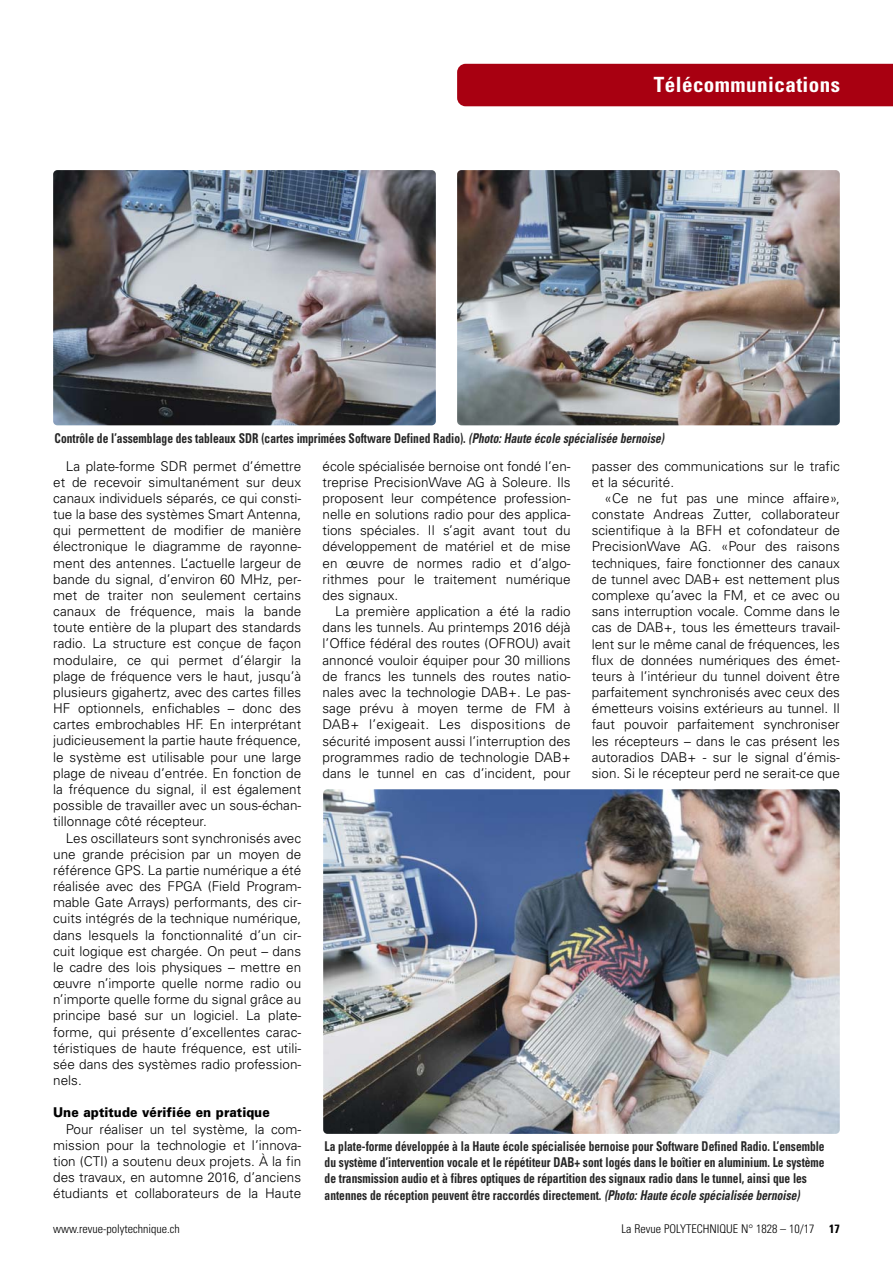
<style>
.page{position:relative;width:893px;height:1263px;background:#fff}
.page>*{position:absolute;margin:0;border:0;box-sizing:border-box;transform-origin:0 0}
.t1{font:700 condensed 21px "Univers";letter-spacing:.02em;color:#fff}
.t2{font:300 13.5px/16.2px "Univers";letter-spacing:.005em;color:#000;text-align:justify}
.t3{font:700 condensed 13.5px/16.2px "Univers";color:#262626;scale:.85 1}
.t4{font:900 13.5px "Univers";letter-spacing:.005em;color:#000;scale:.9 1}
.t5{font:300 condensed 12px "Univers";color:#000}
.s1{font-style:italic}
.s2{font-weight:700}
</style>
<div class="page">
<div style="left:457px;top:64px;width:436px;height:42px;background:#a80011"></div>
<img style="left:53px;top:170px;width:383px;height:255px;border-radius:4px">
<img style="left:457px;top:170px;width:383px;height:255px;border-radius:4px">
<img style="left:323px;top:789px;width:517px;height:345px;border-radius:4px">
<h1 class="t1" style="left:654px;top:71px;width:188px">Télécommunications</h1>
<p class="t3" style="left:55px;top:429px;width:722px">Contrôle de l’assemblage des tableaux SDR (cartes imprimées Software Defined Radio). <span class="s1">(Photo:Haute école spécialisée bernoise)</span></p>
<p class="t2" style="left:53px;top:458px;width:250px;text-indent:13px">La plate-forme SDR permet d’émettre et de recevoir simultanément sur deux canaux individuels séparés, ce qui consti&shy;tue la base des systèmes Smart Antenna, qui permettent de modifier de manière électronique le diagramme de rayonne&shy;ment des antennes. L‘actuelle largeur de bande du signal, d’environ 60 MHz, per&shy;met de traiter non seulement certains canaux de fréquence, mais la bande toute entière de la plupart des standards radio. La structure est conçue de façon modulaire, ce qui permet d’élargir la plage de fréquence vers le haut, jusqu’à plusieurs gigahertz, avec des cartes filles HF optionnels, enfichables – donc des cartes embrochables HF. En interprétant judicieusement la partie haute fréquence, le système est utilisable pour une large plage de niveau d’entrée. En fonction de la fréquence du signal, il est également possible de travailler avec un sous-échan&shy;tillonnage côté récepteur.</p>
<p class="t2" style="left:53px;top:830px;width:250px;text-indent:13px">Les oscillateurs sont synchronisés avec une grande précision par un moyen de référence GPS. La partie numérique a été réalisée avec des FPGA (Field Program&shy;mable Gate Arrays) performants, des cir&shy;cuits intégrés de la technique numérique, dans lesquels la fonctionnalité d’un cir&shy;cuit logique est chargée. On peut – dans le cadre des lois physiques – mettre en œuvre n’importe quelle norme radio ou n’importe quelle forme du signal grâce au principe basé sur un logiciel. La plate&shy;forme, qui présente d’excellentes carac&shy;téristiques de haute fréquence, est utili&shy;sée dans des systèmes radio profession&shy;nels.</p>
<p class="t4" style="left:53px;top:1104px;width:242px">Une aptitude vérifiée en pratique</p>
<p class="t2" style="left:53px;top:1121px;width:250px;text-indent:13px">Pour réaliser un tel système, la com&shy;mission pour la technologie et l’innova&shy;tion (CTI) a soutenu deux projets. À la fin des travaux, en automne 2016, d’anciens étudiants et collaborateurs de la Haute</p>
<p class="t2" style="left:322px;top:458px;width:250px">école spécialisée bernoise ont fondé l’en&shy;treprise PrecisionWave AG à Soleure. Ils proposent leur compétence profession&shy;nelle en solutions radio pour des applica&shy;tions spéciales. Il s’agit avant tout du développement de matériel et de mise en œuvre de normes radio et d’algo&shy;rithmes pour le traitement numérique des signaux.</p>
<p class="t2" style="left:322px;top:603px;width:250px;text-indent:13px">La première application a été la radio dans les tunnels. Au printemps 2016 déjà l’Office fédéral des routes (OFROU) avait annoncé vouloir équiper pour 30 millions de francs les tunnels des routes natio&shy;nales avec la technologie DAB+. Le pas&shy;sage prévu à moyen terme de FM à DAB+ l’exigeait. Les dispositions de sécurité imposent aussi l’interruption des programmes radio de technologie DAB+ dans le tunnel en cas d’incident, pour</p>
<p class="t2" style="left:592px;top:458px;width:250px">passer des communications sur le trafic et la sécurité.</p>
<p class="t2" style="left:592px;top:490px;width:250px;text-indent:13px">«Ce ne fut pas une mince affaire», constate Andreas Zutter, collaborateur scientifique à la BFH et cofondateur de PrecisionWave AG. «Pour des raisons techniques, faire fonctionner des canaux de tunnel avec DAB+ est nettement plus complexe qu’avec la FM, et ce avec ou sans interruption vocale. Comme dans le cas de DAB+, tous les émetteurs travail&shy;lent sur le même canal de fréquences, les flux de données numériques des émet&shy;teurs à l’intérieur du tunnel doivent être parfaitement synchronisés avec ceux des émetteurs voisins extérieurs au tunnel. Il faut pouvoir parfaitement synchroniser les récepteurs – dans le cas présent les autoradios DAB+ - sur le signal d’émis&shy;sion. Si le récepteur perd ne serait-ce que</p>
<p class="t3" style="left:325px;top:1138px;width:590px">La plate-forme développée à la Haute école spécialisée bernoise pour Software Defined Radio. L’ensemble du système d’intervention vocale et le répétiteur DAB+ sont logés dans le boîtier en aluminium. Le système de transmission audio et à fibres optiques de répartition des signaux radio dans le tunnel, ainsi que les antennes de réception peuvent être raccordés directement. <span class="s1">(Photo:Haute école spécialisée bernoise)</span></p>
<p class="t5" style="left:53px;top:1222px;width:128px">www.revue-polytechnique.ch</p>
<p class="t5" style="left:622px;top:1222px;width:220px">La Revue POLYTECHNIQUE N° 1828 – 10/17 <span class="s2">17</span></p>
</div>
